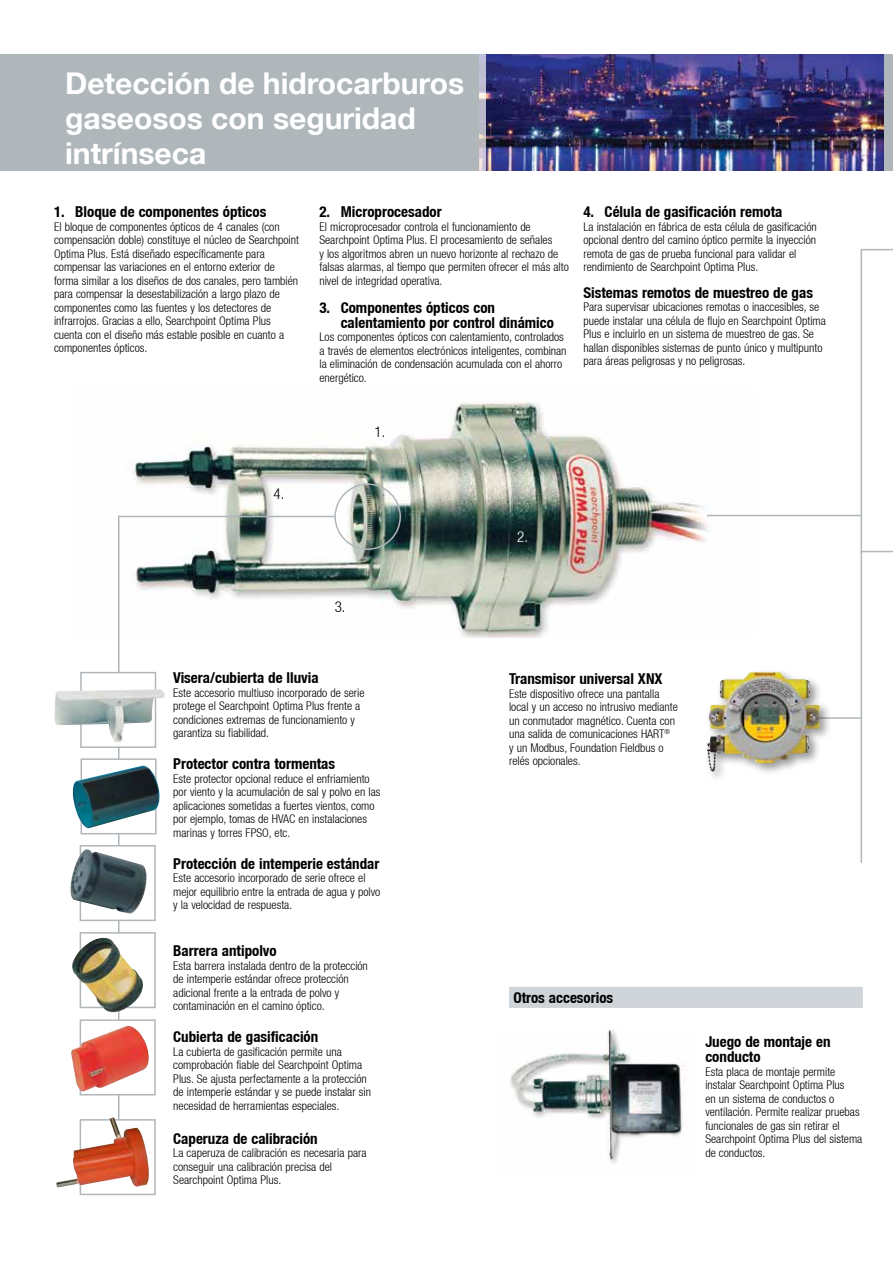
<style>
.page{position:relative;width:893px;height:1263px;background:#fff}
.page>*{position:absolute;margin:0;border:0;box-sizing:border-box;transform-origin:0 0}
.t1{font:700 30px/35.2px "Helvetica Neue LT";color:#fff}
.t2{font:700 condensed 15px/15px "Helvetica Neue LT";color:#000}
.t3{font:300 condensed 15px "Helvetica Neue LT";color:#000}
.t4{font:300 condensed 15px "Helvetica Neue LT";color:#fff}
.t5{font:300 condensed 12px/13.5px "Helvetica Neue LT";color:#000}
</style>
<div class="page">
<div style="left:0;top:54px;width:893px;height:116px;background:#b0b7bb"></div>
<img style="left:486px;top:54px;width:397px;height:116px">
<svg style="left:480px;top:54px;width:6px;height:117px"></svg>
<div style="left:509px;top:987px;width:354px;height:21px;background:#cfd4d8"></div>
<img style="left:510px;top:1029px;width:175px;height:136px">
<img style="left:120px;top:401px;width:635px;height:237px">
<hr style="left:118px;top:515px;width:2px;height:612px;background:#b0b7bb">
<hr style="left:707px;top:515px;width:154px;height:1px;background:#b0b7bb">
<hr style="left:861px;top:250px;width:1px;height:613px;background:#b0b7bb">
<div style="left:80px;top:672px;width:76px;height:76px;background:#fff;border:2px solid #b0b7bb"></div>
<img style="left:55px;top:689px;width:110px;height:53px">
<div style="left:80px;top:1019px;width:76px;height:76px;background:#fff;border:2px solid #b0b7bb"></div>
<img style="left:71px;top:1026px;width:78px;height:66px">
<div style="left:80px;top:1119px;width:76px;height:76px;background:#fff;border:2px solid #b0b7bb"></div>
<div style="left:80px;top:932px;width:76px;height:76px;background:#fff;border:2px solid #b0b7bb"></div>
<img style="left:72px;top:938px;width:71px;height:78px">
<div style="left:80px;top:845px;width:76px;height:76px;background:#fff;border:2px solid #b0b7bb"></div>
<img style="left:70px;top:849px;width:77px;height:65px">
<div style="left:81px;top:758px;width:76px;height:76px;background:#fff;border:2px solid #b0b7bb"></div>
<img style="left:73px;top:766px;width:87px;height:62px">
<img style="left:56px;top:1117px;width:96px;height:70px">
<hr style="left:861px;top:249px;width:32px;height:1px;background:#b0b7bb">
<hr style="left:861px;top:551px;width:32px;height:1px;background:#b0b7bb">
<hr style="left:764px;top:717px;width:97px;height:2px;background:#b0b7bb">
<div style="left:703px;top:668px;width:129px;height:115px;background:#000;opacity:.41"></div>
<img style="left:707px;top:672px;width:45px;height:99px">
<div style="left:334px;top:483px;width:67px;height:67px;border:2px solid #b0b7bb;border-radius:50%"></div>
<hr style="left:119px;top:516px;width:216px;height:1px;background:#b0b7bb">
<h1 class="t1" style="left:65px;top:65px;width:400px">Detección de hidrocarburos gaseosos con seguridad intrínseca</h1>
<p class="t2" style="left:54px;top:204px;width:214px">1. Bloque de componentes ópticos</p>
<p class="t5" style="left:54px;top:220px;width:247px">El bloque de componentes ópticos de 4 canales (con compensación doble) constituye el núcleo de Searchpoint Optima Plus. Está diseñado específicamente para compensar las variaciones en el entorno exterior de forma similar a los diseños de dos canales, pero también para compensar la desestabilización a largo plazo de componentes como las fuentes y los detectores de infrarrojos. Gracias a ello, Searchpoint Optima Plus cuenta con el diseño más estable posible en cuanto a componentes ópticos.</p>
<p class="t2" style="left:319px;top:204px;width:124px">2. Microprocesador</p>
<p class="t5" style="left:319px;top:220px;width:251px">El microprocesador controla el funcionamiento de Searchpoint Optima Plus. El procesamiento de señales<br>y los algoritmos abren un nuevo horizonte al rechazo de falsas alarmas, al tiempo que permiten ofrecer el más alto nivel de integridad operativa.</p>
<p class="t2" style="left:341px;top:300px;width:215px;text-indent:-21px">3. Componentes ópticos con calentamiento por control dinámico</p>
<p class="t5" style="left:319px;top:330px;width:249px">Los componentes ópticos con calentamiento, controlados a través de elementos electrónicos inteligentes, combinan la eliminación de condensación acumulada con el ahorro energético.</p>
<p class="t2" style="left:583px;top:204px;width:201px">4. Célula de gasificación remota</p>
<p class="t5" style="left:583px;top:220px;width:235px">La instalación en fábrica de esta célula de gasificación opcional dentro del camino óptico permite la inyección remota de gas de prueba funcional para validar el rendimiento de Searchpoint Optima Plus.</p>
<p class="t2" style="left:583px;top:285px;width:231px">Sistemas remotos de muestreo de gas</p>
<p class="t5" style="left:583px;top:300px;width:244px">Para supervisar ubicaciones remotas o inaccesibles, se puede instalar una célula de flujo en Searchpoint Optima Plus e incluirlo en un sistema de muestreo de gas. Se hallan disponibles sistemas de punto único y multipunto para áreas peligrosas y no peligrosas.</p>
<p class="t3" style="left:375px;top:423px;width:12px">1.</p>
<p class="t3" style="left:274px;top:485px;width:12px">4.</p>
<p class="t4" style="left:517px;top:528px;width:12px">2.</p>
<p class="t3" style="left:335px;top:598px;width:12px">3.</p>
<p class="t2" style="left:173px;top:670px;width:147px">Visera/cubierta de lluvia</p>
<p class="t5" style="left:173px;top:686px;width:193px">Este accesorio multiuso incorporado de serie protege el Searchpoint Optima Plus frente a condiciones extremas de funcionamiento y garantiza su fiabilidad.</p>
<p class="t2" style="left:173px;top:756px;width:163px">Protector contra tormentas</p>
<p class="t5" style="left:173px;top:772px;width:209px">Este protector opcional reduce el enfriamiento por viento y la acumulación de sal y polvo en las aplicaciones sometidas a fuertes vientos, como por ejemplo, tomas de HVAC en instalaciones marinas y torres FPSO, etc.</p>
<p class="t2" style="left:173px;top:856px;width:208px">Protección de intemperie estándar</p>
<p class="t5" style="left:173px;top:871px;width:209px">Este accesorio incorporado de serie ofrece el mejor equilibrio entre la entrada de agua y polvo y la velocidad de respuesta.</p>
<p class="t2" style="left:173px;top:943px;width:105px">Barrera antipolvo</p>
<p class="t5" style="left:173px;top:959px;width:196px">Esta barrera instalada dentro de la protección de intemperie estándar ofrece protección adicional frente a la entrada de polvo y contaminación en el camino óptico.</p>
<p class="t2" style="left:173px;top:1029px;width:147px">Cubierta de gasificación</p>
<p class="t5" style="left:173px;top:1045px;width:199px">La cubierta de gasificación permite una comprobación fiable del Searchpoint Optima Plus. Se ajusta perfectamente a la protección de intemperie estándar y se puede instalar sin necesidad de herramientas especiales.</p>
<p class="t2" style="left:173px;top:1131px;width:146px">Caperuza de calibración</p>
<p class="t5" style="left:173px;top:1146px;width:195px">La caperuza de calibración es necesaria para conseguir una calibración precisa del<br>Searchpoint Optima Plus.</p>
<p class="t2" style="left:509px;top:671px;width:155px">Transmisor universal XNX</p>
<p class="t5" style="left:509px;top:687px;width:170px">Este dispositivo ofrece una pantalla local y un acceso no intrusivo mediante un conmutador magnético. Cuenta con una salida de comunicaciones HART<sup>®<br></sup>y un Modbus, Foundation Fieldbus o relés opcionales.</p>
<p class="t2" style="left:513px;top:989px;width:101px">Otros accesorios</p>
<p class="t2" style="left:705px;top:1034px;width:127px">Juego de montaje en conducto</p>
<p class="t5" style="left:705px;top:1065px;width:159px">Esta placa de montaje permite instalar Searchpoint Optima Plus<br>en un sistema de conductos o ventilación. Permite realizar pruebas funcionales de gas sin retirar el<br>Searchpoint Optima Plus del sistema de conductos.</p>
</div>
